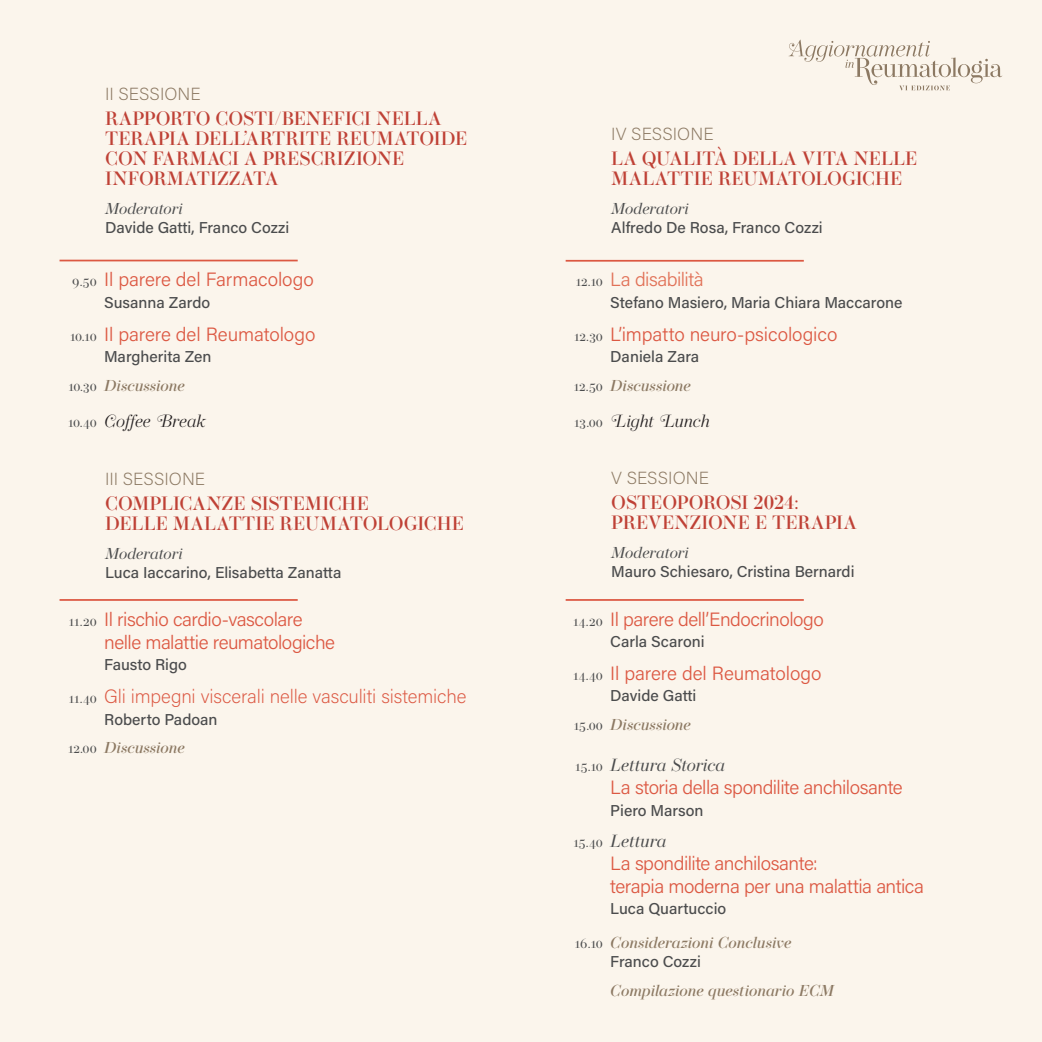
<style>
.page{position:relative;width:1042px;height:1042px;background:#fbf5ec}
.page>*{position:absolute;margin:0;border:0;box-sizing:border-box;transform-origin:0 0}
.t1{font:500 19.25px/20.1px "Operetta 12";letter-spacing:-.005em;color:#bf4136}
.t2{font:300 19.25px/23.1px "Acumin Pro";letter-spacing:-.025em;color:#dc5842}
.t3{font:300 19.25px "Acumin Pro";letter-spacing:-.005em;color:#dc5842}
.t4{font:200 19.25px "Acumin Pro";letter-spacing:-.005em;color:#dc5842}
.t5{font:300 19.25px "Acumin Pro";letter-spacing:-.025em;color:#e17157}
.t6{font:200 17.5px "Acumin Pro";letter-spacing:.005em;color:#8c7963}
.t7{font:italic 300 17.5px "Operetta 12";color:#231f20}
.t8{font:italic 17.5px "Operetta 12";color:#4b4c4d}
.t9{font:500 15.75px "Acumin Pro";color:#4b4c4d}
.t10{font:italic 500 15.75px "Operetta 12";color:#8c7963}
.t11{font:italic 15.75px "Operetta 12";color:#4b4c4d}
.s1{font-family:"Operetta 12";font-weight:400;font-size:14px;color:#4b4c4d}
.s2{font-weight:400;font-style:normal;font-size:14px;color:#4b4c4d}
.s3{font-style:normal;font-size:14px}
</style>
<div class="page">
<hr style="left:60px;top:260px;width:238px;height:1px;background:#dc5842">
<hr style="left:60px;top:599px;width:238px;height:2px;background:#dc5842">
<hr style="left:566px;top:260px;width:238px;height:2px;background:#dc5842">
<svg style="left:788px;top:40px;width:214px;height:50px"></svg>
<hr style="left:566px;top:599px;width:238px;height:2px;background:#dc5842">
<p class="t6" style="left:105px;top:81px;width:97px">II SESSIONE</p>
<p class="t1" style="left:105px;top:108px;width:364px">RAPPORTO COSTI/BENEFICI NELLA<br>TERAPIA DELL’ARTRITE REUMATOIDE<br>CON FARMACI A PRESCRIZIONE<br>INFORMATIZZATA</p>
<p class="t11" style="left:105px;top:199px;width:79px">Moderatori</p>
<p class="t9" style="left:105px;top:216px;width:186px">Davide Gatti, Franco Cozzi</p>
<p class="t3" style="left:72px;top:266px;width:243px"><span class="s1">9.50</span> Il parere del Farmacologo</p>
<p class="t9" style="left:104px;top:291px;width:107px">Susanna Zardo</p>
<p class="t3" style="left:70px;top:321px;width:246px"><span class="s1">10.10</span> Il parere del Reumatologo</p>
<p class="t9" style="left:104px;top:345px;width:109px">Margherita Zen</p>
<p class="t10" style="left:69px;top:376px;width:118px"><span class="s2">10.30</span> Discussione</p>
<p class="t7" style="left:68px;top:410px;width:139px"><span class="s2">10.40</span> Coffee Break</p>
<p class="t6" style="left:105px;top:467px;width:101px">III SESSIONE</p>
<p class="t1" style="left:105px;top:493px;width:360px">COMPLICANZE SISTEMICHE<br>DELLE MALATTIE REUMATOLOGICHE</p>
<p class="t11" style="left:105px;top:544px;width:79px">Moderatori</p>
<p class="t9" style="left:105px;top:561px;width:238px">Luca Iaccarino, Elisabetta Zanatta</p>
<p class="t2" style="left:104px;top:606px;width:232px;text-indent:-35px"><span class="s1">11.20</span> Il rischio cardio-vascolare nelle malattie reumatologiche</p>
<p class="t9" style="left:104px;top:654px;width:84px">Fausto Rigo</p>
<p class="t4" style="left:69px;top:683px;width:399px"><span class="s1">11.40</span> Gli impegni viscerali nelle vasculiti sistemiche</p>
<p class="t9" style="left:104px;top:708px;width:115px">Roberto Padoan</p>
<p class="t10" style="left:68px;top:739px;width:118px"><span class="s2">12.00</span> Discussione</p>
<p class="t6" style="left:611px;top:122px;width:104px">IV SESSIONE</p>
<p class="t1" style="left:611px;top:148px;width:307px">LA QUALITÀ DELLA VITA NELLE<br>MALATTIE REUMATOLOGICHE</p>
<p class="t11" style="left:611px;top:199px;width:79px">Moderatori</p>
<p class="t9" style="left:611px;top:216px;width:213px">Alfredo De Rosa, Franco Cozzi</p>
<p class="t5" style="left:576px;top:266px;width:129px"><span class="s1">12.10</span> La disabilità</p>
<p class="t9" style="left:610px;top:291px;width:294px">Stefano Masiero, Maria Chiara Maccarone</p>
<p class="t3" style="left:574px;top:321px;width:264px"><span class="s1">12.30</span> L’impatto neuro-psicologico</p>
<p class="t9" style="left:610px;top:346px;width:90px">Daniela Zara</p>
<p class="t10" style="left:574px;top:376px;width:118px"><span class="s2">12.50</span> Discussione</p>
<p class="t7" style="left:574px;top:411px;width:137px"><span class="s2">13.00</span> Light Lunch</p>
<p class="t6" style="left:611px;top:466px;width:99px">V SESSIONE</p>
<p class="t1" style="left:611px;top:493px;width:247px">OSTEOPOROSI 2024:<br>PREVENZIONE E TERAPIA</p>
<p class="t11" style="left:611px;top:544px;width:79px">Moderatori</p>
<p class="t9" style="left:611px;top:561px;width:245px">Mauro Schiesaro, Cristina Bernardi</p>
<p class="t2" style="left:573px;top:606px;width:252px"><span class="s1">14.20</span> Il parere dell’Endocrinologo</p>
<p class="t9" style="left:610px;top:630px;width:96px">Carla Scaroni</p>
<p class="t3" style="left:573px;top:660px;width:249px"><span class="s1">14.40</span> Il parere del Reumatologo</p>
<p class="t9" style="left:610px;top:685px;width:88px">Davide Gatti</p>
<p class="t10" style="left:574px;top:715px;width:118px"><span class="s2">15.00</span> Discussione</p>
<p class="t8" style="left:576px;top:755px;width:151px"><span class="s3">15.10</span> Lettura Storica</p>
<p class="t2" style="left:610px;top:775px;width:294px">La storia della spondilite anchilosante</p>
<p class="t9" style="left:610px;top:799px;width:95px">Piero Marson</p>
<p class="t8" style="left:574px;top:830px;width:94px"><span class="s3">15.40</span> Lettura</p>
<p class="t2" style="left:610px;top:850px;width:315px">La spondilite anchilosante:<br>terapia moderna per una malattia antica</p>
<p class="t9" style="left:610px;top:897px;width:117px">Luca Quartuccio</p>
<p class="t10" style="left:575px;top:933px;width:218px"><span class="s2">16.10</span> Considerazioni Conclusive</p>
<p class="t9" style="left:610px;top:950px;width:92px">Franco Cozzi</p>
<p class="t10" style="left:610px;top:981px;width:225px">Compilazione questionario ECM</p>
</div>
